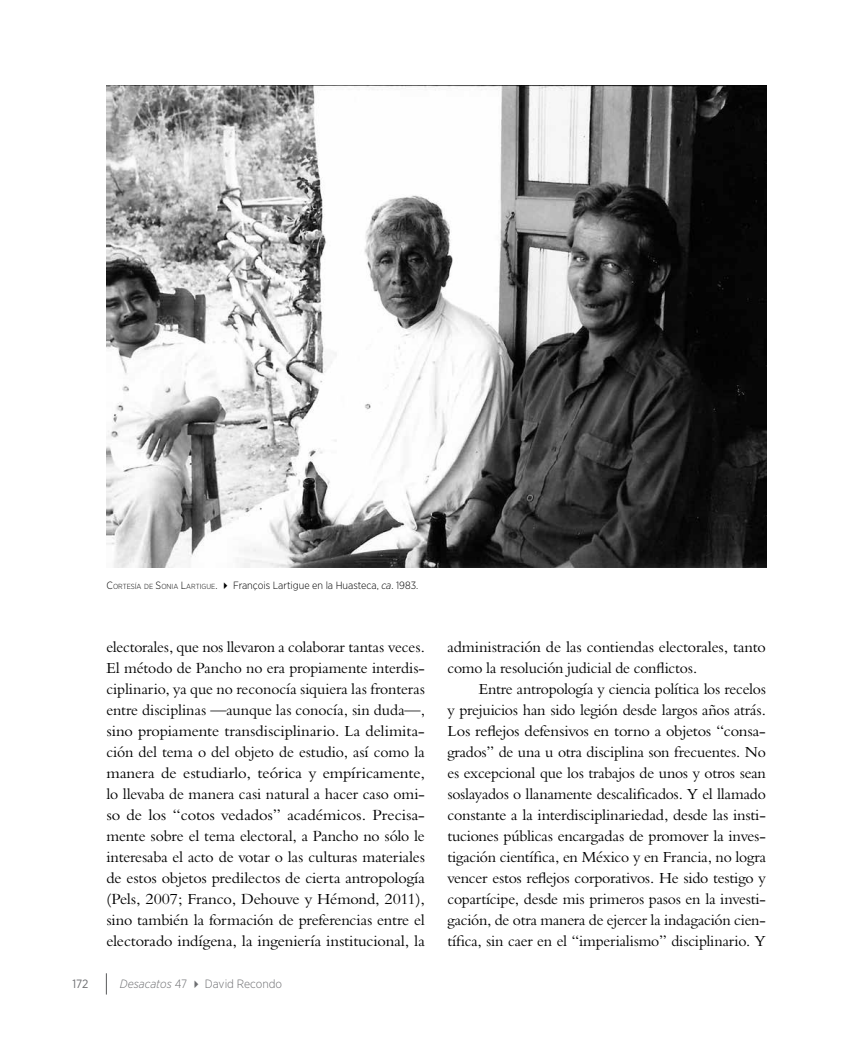
<style>
.page{position:relative;width:851px;height:1063px;background:#fff}
.page>*{position:absolute;margin:0;border:0;box-sizing:border-box;transform-origin:0 0}
.t1{font:15px/21px "Bergamo Std";letter-spacing:-.01em;color:#000;text-align:justify}
.t2{font:300 12px "Gotham Narrow";letter-spacing:-.005em;color:#6d6e71}
.t3{font:12px "Gotham Narrow";color:#6d6e71}
.t4{font:300 10.5px "Gotham Narrow";color:#000}
.s1{font-style:inherit}
.s2{font-size:7.35px}
.s3{font-style:italic}
</style>
<div class="page">
<svg style="left:106px;top:973px;width:1px;height:22px"></svg>
<img style="left:106px;top:85px;width:660px;height:483px">
<p class="t4" style="left:106px;top:579px;width:313px"><span class="s1">C</span><span class="s2">ORTESÍA DE</span> <span class="s1">S</span><span class="s2">ONIA</span> <span class="s1">L</span><span class="s2">ARTIGUE</span><span class="s1">.</span> ✔ François Lartigue en la Huasteca, <span class="s3">ca</span>. 1983.</p>
<p class="t1" style="left:106px;top:637px;width:320px">electorales, que nos llevaron a colaborar tantas veces.<br>El método de Pancho no era propiamente interdis&shy;ciplinario, ya que no reconocía siquiera las fronteras entre disciplinas —aunque las conocía, sin duda—, sino propiamente transdisciplinario. La delimita&shy;ción del tema o del objeto de estudio, así como la manera de estudiarlo, teórica y empíricamente, lo llevaba de manera casi natural a hacer caso omi&shy;so de los “cotos vedados” académicos. Precisa&shy;mente sobre el tema electoral, a Pancho no sólo le interesaba el acto de votar o las culturas materiales de estos objetos predilectos de cierta antropología (Pels, 2007; Franco, Dehouve y Hémond, 2011), sino también la formación de preferencias entre el electorado indígena, la ingeniería institucional, la</p>
<p class="t1" style="left:447px;top:637px;width:320px">administración de las contiendas electorales, tanto como la resolución judicial de conflictos.</p>
<p class="t1" style="left:447px;top:679px;width:320px;text-indent:32px">Entre antropología y ciencia política los recelos y prejuicios han sido legión desde largos años atrás.<br>Los reflejos defensivos en torno a objetos “consa&shy;grados” de una u otra disciplina son frecuentes. No es excepcional que los trabajos de unos y otros sean soslayados o llanamente descalificados. Y el llamado constante a la interdisciplinariedad, desde las insti&shy;tuciones públicas encargadas de promover la inves&shy;tigación científica, en México y en Francia, no logra vencer estos reflejos corporativos. He sido testigo y copartícipe, desde mis primeros pasos en la investi&shy;gación, de otra manera de ejercer la indagación cien&shy;tífica, sin caer en el “imperialismo” disciplinario. Y</p>
<p class="t3" style="left:72px;top:976px;width:18px">172</p>
<p class="t2" style="left:120px;top:976px;width:164px"><span class="s3">Desacatos</span> 47 ✔ David Recondo</p>
</div>
